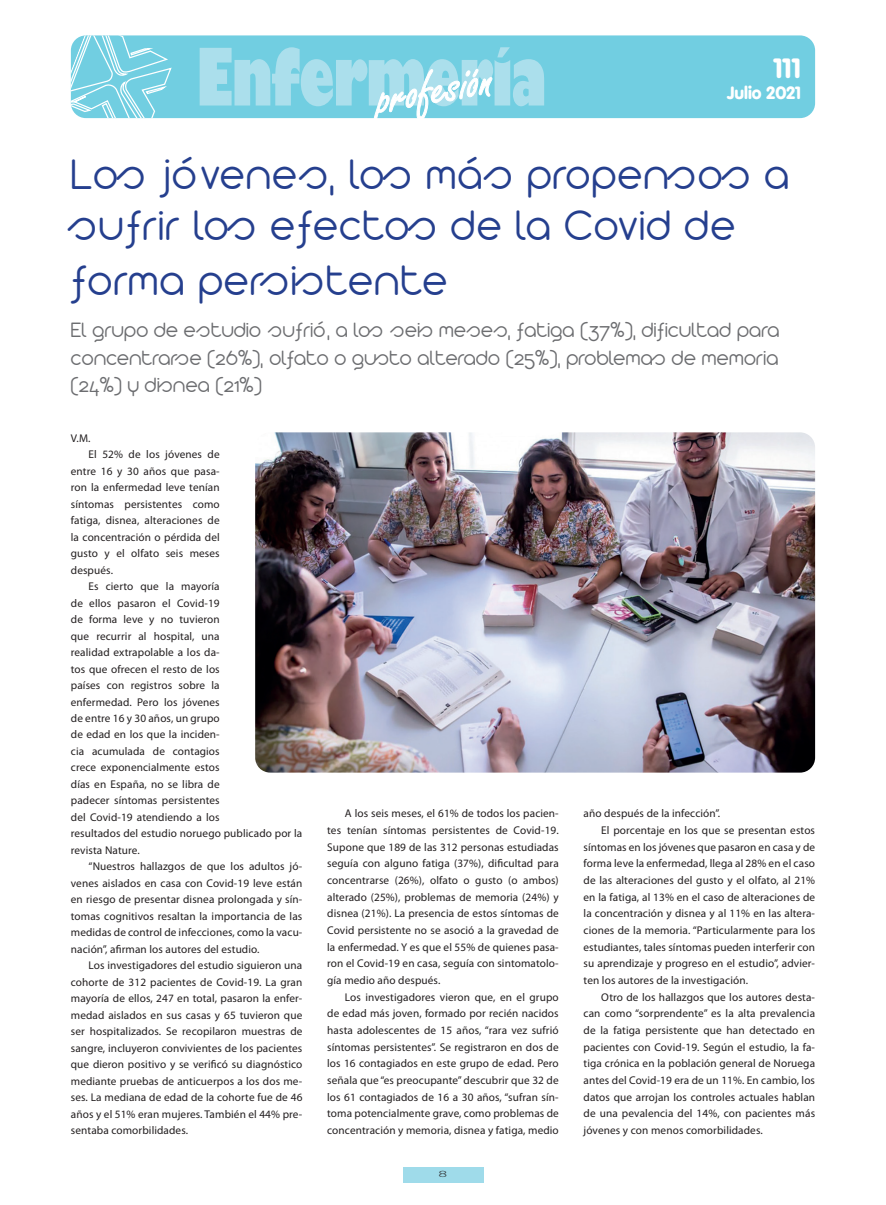
<style>
.page{position:relative;width:886px;height:1205px;background:#fff}
.page>*{position:absolute;margin:0;border:0;box-sizing:border-box;transform-origin:0 0}
.t1{font:300 46.25px/51.2px "Arista 2.0 Alternate";letter-spacing:.04em;color:#253f8e}
.t2{font:900 27.5px "VAG Rounded";color:#fff}
.t3{font:300 22.5px/27.5px "Arista 2.0 Alternate";letter-spacing:.02em;color:#6c6d70;text-align:justify}
.t4{font:900 17.5px "VAG Rounded";color:#fff}
.t5{font:11.25px/16.5px "Myriad Pro";letter-spacing:.01em;color:#231f20;text-align:justify}
.t6{font:11.25px "Myriad Pro";color:#231f20}
.t7{font:300 8.12px "Futura";color:#231f20;scale:2 1}
</style>
<div class="page">
<img style="left:255px;top:432px;width:560px;height:340px">
<div style="left:71px;top:35px;width:744px;height:83px;background:#71cee1;border-radius:15px"></div>
<svg style="left:71px;top:35px;width:102px;height:83px"></svg>
<svg style="left:200px;top:47px;width:344px;height:72px"></svg>
<div style="left:403px;top:1167px;width:80px;height:15px;background:#9fdbea"></div>
<p class="t2" style="left:773px;top:52px;width:29px">111</p>
<p class="t4" style="left:727px;top:82px;width:75px">Julio 2021</p>
<p class="t1" style="left:71px;top:148px;width:720px">Los jóvenes, los más propensos a sufrir los efectos de la Covid de</p>
<p class="t1" style="left:71px;top:254px;width:378px">forma persistente</p>
<p class="t3" style="left:71px;top:316px;width:710px">El grupo de estudio sufrió, a los seis meses, fatiga (37%), dificultad para concentrarse (26%), olfato o gusto alterado (25%), problemas de memoria (24%) y disnea (21%)</p>
<p class="t6" style="left:71px;top:432px;width:21px">V.M.</p>
<p class="t5" style="left:71px;top:446px;width:150px;text-indent:18px">El 52% de los jóvenes de entre 16 y 30 años que pasa&shy;ron la enfermedad leve tenían síntomas persistentes como fatiga, disnea, alteraciones de la concentración o pérdida del gusto y el olfato seis meses después.</p>
<p class="t5" style="left:71px;top:578px;width:233px;text-align:left;text-indent:18px">Es cierto que la mayoría<br>de ellos pasaron el Covid-19<br>de forma leve y no tuvieron<br>que recurrir al hospital, una<br>realidad extrapolable a los da-<br>tos que ofrecen el resto de los<br>países con registros sobre la<br>enfermedad. Pero los jóvenes<br>de entre 16 y 30 años, un grupo<br>de edad en los que la inciden-<br>cia acumulada de contagios<br>crece exponencialmente estos<br>días en España, no se libra de<br>padecer síntomas persistentes<br>del Covid-19 atendiendo a los<br>resultados del estudio noruego publicado por la revista Nature.</p>
<p class="t5" style="left:71px;top:858px;width:233px;text-indent:18px">“Nuestros hallazgos de que los adultos jó&shy;venes aislados en casa con Covid-19 leve están en riesgo de presentar disnea prolongada y sín&shy;tomas cognitivos resaltan la importancia de las medidas de control de infecciones, como la vacu&shy;nación”, afirman los autores del estudio.</p>
<p class="t5" style="left:71px;top:957px;width:233px;text-indent:18px">Los investigadores del estudio siguieron una cohorte de 312 pacientes de Covid-19. La gran mayoría de ellos, 247 en total, pasaron la enfer&shy;medad aislados en sus casas y 65 tuvieron que ser hospitalizados. Se recopilaron muestras de sangre, incluyeron convivientes de los pacientes que dieron positivo y se verificó su diagnóstico mediante pruebas de anticuerpos a los dos me&shy;ses. La mediana de edad de la cohorte fue de 46 años y el 51% eran mujeres. También el 44% pre&shy;sentaba comorbilidades.</p>
<p class="t5" style="left:583px;top:805px;width:138px">año después de la infección”.</p>
<p class="t5" style="left:583px;top:822px;width:233px;text-indent:18px">El porcentaje en los que se presentan estos síntomas en los jóvenes que pasaron en casa y de forma leve la enfermedad, llega al 28% en el caso de las alteraciones del gusto y el olfato, al 21% en la fatiga, al 13% en el caso de alteraciones de la concentración y disnea y al 11% en las altera&shy;ciones de la memoria. “Particularmente para los estudiantes, tales síntomas pueden interferir con su aprendizaje y progreso en el estudio”, advier&shy;ten los autores de la investigación.</p>
<p class="t5" style="left:583px;top:989px;width:233px;text-indent:18px">Otro de los hallazgos que los autores desta&shy;can como “sorprendente” es la alta prevalencia de la fatiga persistente que han detectado en pacientes con Covid-19. Según el estudio, la fa&shy;tiga crónica en la población general de Noruega antes del Covid-19 era de un 11%. En cambio, los datos que arrojan los controles actuales hablan de una pevalencia del 14%, con pacientes más jóvenes y con menos comorbilidades.</p>
<p class="t5" style="left:327px;top:805px;width:233px;text-indent:18px">A los seis meses, el 61% de todos los pacien&shy;tes tenían síntomas persistentes de Covid-19.<br>Supone que 189 de las 312 personas estudiadas seguía con alguno fatiga (37%), dificultad para concentrarse (26%), olfato o gusto (o ambos) alterado (25%), problemas de memoria (24%) y disnea (21%). La presencia de estos síntomas de Covid persistente no se asoció a la gravedad de la enfermedad. Y es que el 55% de quienes pasa&shy;ron el Covid-19 en casa, seguía con sintomatolo&shy;gía medio año después.</p>
<p class="t5" style="left:327px;top:989px;width:233px;text-indent:18px">Los investigadores vieron que, en el grupo de edad más joven, formado por recién nacidos hasta adolescentes de 15 años, “rara vez sufrió síntomas persistentes”. Se registraron en dos de los 16 contagiados en este grupo de edad. Pero señala que “es preocupante” descubrir que 32 de los 61 contagiados de 16 a 30 años, “sufran sín&shy;toma potencialmente grave, como problemas de concentración y memoria, disnea y fatiga, medio</p>
<p class="t7" style="left:438px;top:1169px;width:7px">8</p>
</div>
